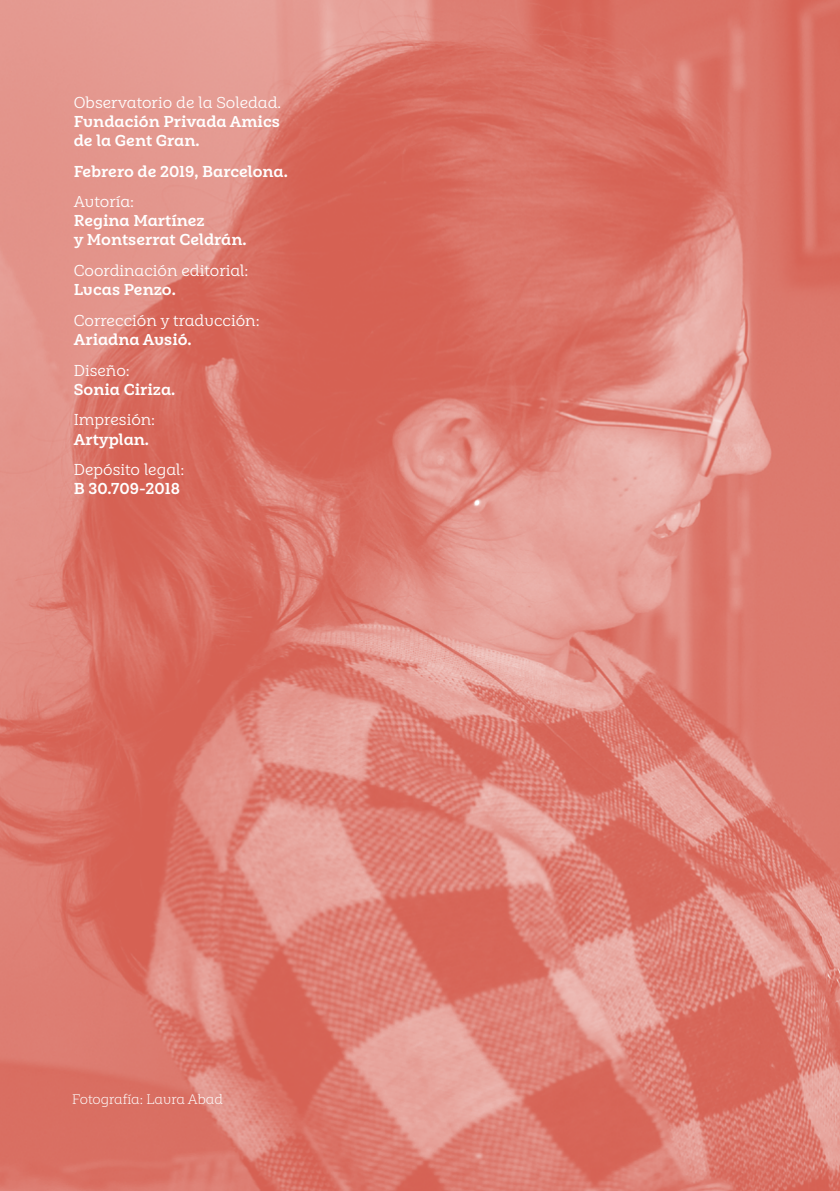
<style>
.page{position:relative;width:840px;height:1191px;background:#fff}
.page>*{position:absolute;margin:0;border:0;box-sizing:border-box;transform-origin:0 0}
.t1{font:16px/19.2px "Weekly Alt";color:#fff}
.t2{font:700 16px/19.2px "Weekly Alt";color:#fff}
.NOTAS_FIGURAS{font:300 14px "Weekly Alt";color:#fff}
.s1{font-weight:400}
.s2{font-weight:700}
</style>
<div class="page">
<img style="left:0;top:0;width:839px;height:1191px">
<p class="t1" style="left:74px;top:93px;width:209px">Observatorio de la Soledad.</p>
<p class="t2" style="left:74px;top:112px;width:207px">Fundación Privada Amics de la Gent Gran.</p>
<p class="t2" style="left:74px;top:162px;width:215px">Febrero de 2019, Barcelona.</p>
<p class="t2" style="left:74px;top:192px;width:174px"><span class="s1">Autoría:<br></span>Regina Martínez<br>y Montserrat Celdrán.</p>
<p class="t1" style="left:74px;top:261px;width:176px">Coordinación editorial:<br><span class="s2">Lucas Penzo.</span></p>
<p class="t1" style="left:74px;top:311px;width:187px">Corrección y traducción:<br><span class="s2">Ariadna Ausió.</span></p>
<p class="t2" style="left:74px;top:361px;width:103px"><span class="s1">Diseño:<br></span>Sonia Ciriza.</p>
<p class="t1" style="left:74px;top:410px;width:83px">Impresión:<br><span class="s2">Artyplan.</span></p>
<p class="t1" style="left:74px;top:460px;width:112px">Depósito legal:<br><span class="s2">B 30.709-2018</span></p>
<p class="NOTAS_FIGURAS" style="left:72px;top:1092px;width:152px">Fotografía: Laura Abad</p>
</div>
